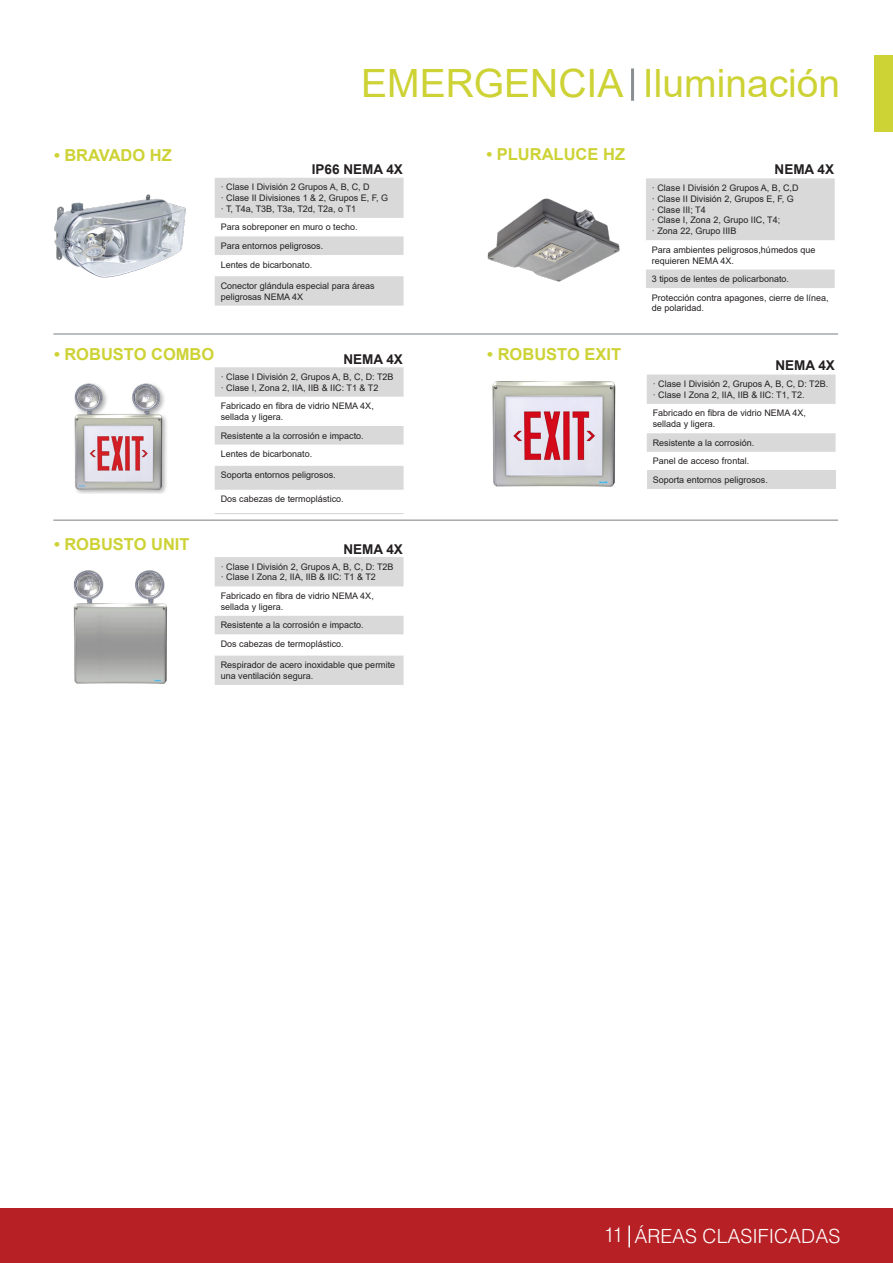
<style>
.page{position:relative;width:893px;height:1263px;background:#fff}
.page>*{position:absolute;margin:0;border:0;box-sizing:border-box;transform-origin:0 0}
.t1{font:39px "Arial";color:#cdd235}
.t2{font:300 19.5px "Helvetica LT Std";color:#fff}
.t3{font:700 16.5px "Arial";color:#cdd235}
.t4{font:700 13.5px "Arial";color:#231f20}
.t5{font:9px/10.8px "Arial";color:#231f20}
.s1{font-stretch:condensed}
</style>
<div class="page">
<div style="left:0;top:1209px;width:893px;height:54px;background:#b72125"></div>
<hr style="left:628px;top:1225px;width:2px;height:22px;background:#f3fafb">
<div style="left:874px;top:55px;width:19px;height:77px;background:#cdd235"></div>
<hr style="left:631px;top:68px;width:3px;height:33px;background:#888e91">
<img style="left:54px;top:194px;width:132px;height:84px">
<svg style="left:215px;top:178px;width:189px;height:128px"></svg>
<hr style="left:53px;top:333px;width:785px;height:2px;background:#888e91">
<img style="left:487px;top:198px;width:133px;height:83px">
<svg style="left:646px;top:178px;width:189px;height:110px"></svg>
<img style="left:74px;top:383px;width:93px;height:111px">
<svg style="left:215px;top:367px;width:189px;height:123px"></svg>
<hr style="left:215px;top:513px;width:189px;height:1px;background:#d8d9d8">
<img style="left:492px;top:381px;width:124px;height:105px">
<svg style="left:647px;top:375px;width:189px;height:77px"></svg>
<div style="left:647px;top:470px;width:189px;height:19px;background:#d8d9d8"></div>
<hr style="left:53px;top:520px;width:785px;height:1px;background:#888e91">
<img style="left:73px;top:570px;width:94px;height:113px">
<svg style="left:215px;top:557px;width:189px;height:128px"></svg>
<p class="t3" style="left:54px;top:143px;width:119px">• BRAVADO HZ</p>
<p class="t1" style="left:361px;top:56px;width:480px">EMERGENCIA Iluminación</p>
<p class="t4" style="left:312px;top:160px;width:93px">IP66 NEMA 4X</p>
<p class="t5" style="left:221px;top:182px;width:151px">· Clase I División 2 Grupos A, B, C, D</p>
<p class="t5" style="left:221px;top:192px;width:169px">· Clase II Divisiones 1 &amp; 2, Grupos E, F, G</p>
<p class="t5" style="left:221px;top:203px;width:137px">· T, T4a, T3B, T3a, T2d, T2a, o T1</p>
<p class="t5" style="left:221px;top:222px;width:139px">Para sobreponer en muro o techo.</p>
<p class="t5" style="left:221px;top:240px;width:104px">Para entornos peligrosos.</p>
<p class="t5" style="left:221px;top:259px;width:93px">Lentes de bicarbonato.</p>
<p class="t5" style="left:221px;top:280px;width:156px">Conector glándula especial para áreas peligrosas NEMA 4X</p>
<p class="t3" style="left:486px;top:143px;width:140px">• PLURALUCE HZ</p>
<p class="t4" style="left:775px;top:160px;width:61px">NEMA 4X</p>
<p class="t5" style="left:652px;top:182px;width:148px">· Clase I División 2 Grupos A, B, C,D</p>
<p class="t5" style="left:652px;top:193px;width:144px">· Clase II División 2, Grupos E, F, G</p>
<p class="t5" style="left:652px;top:204px;width:55px">· Clase III; T4</p>
<p class="t5" style="left:652px;top:215px;width:130px">· Clase I, Zona 2, Grupo IIC, T4;</p>
<p class="t5" style="left:652px;top:226px;width:86px">· Zona 22, Grupo IIIB</p>
<p class="t5" style="left:652px;top:244px;width:165px">Para ambientes peligrosos,húmedos que requieren NEMA 4X.</p>
<p class="t5" style="left:652px;top:273px;width:139px">3 tipos de lentes de policarbonato.</p>
<p class="t5" style="left:652px;top:292px;width:178px">Protección contra apagones, cierre de línea, de polaridad.</p>
<p class="t3" style="left:54px;top:342px;width:162px">• ROBUSTO COMBO</p>
<p class="t4" style="left:343px;top:350px;width:61px">NEMA 4X</p>
<p class="t3" style="left:487px;top:342px;width:135px">• ROBUSTO EXIT</p>
<p class="t5" style="left:221px;top:371px;width:174px">· Clase I División 2, Grupos A, B, C, D: T2B</p>
<p class="t5" style="left:221px;top:382px;width:159px">· Clase I, Zona 2, IIA, IIB &amp; IIC: T1 &amp; T2</p>
<p class="t5" style="left:221px;top:401px;width:155px">Fabricado en fibra de vidrio NEMA 4X, sellada y ligera.</p>
<p class="t5" style="left:221px;top:430px;width:145px">Resistente a la corrosión e impacto.</p>
<p class="t5" style="left:221px;top:448px;width:93px">Lentes de bicarbonato.</p>
<p class="t5" style="left:221px;top:470px;width:117px">Soporta entornos peligrosos.</p>
<p class="t5" style="left:221px;top:494px;width:125px">Dos cabezas de termoplástico.</p>
<p class="t3" style="left:54px;top:532px;width:137px">• ROBUSTO UNIT</p>
<p class="t4" style="left:343px;top:539px;width:61px">NEMA 4X</p>
<p class="t5" style="left:221px;top:561px;width:174px">· Clase I División 2, Grupos A, B, C, D: T2B · Clase I Zona 2, IIA, IIB &amp; IIC: T1 &amp; T2</p>
<p class="t5" style="left:221px;top:590px;width:155px">Fabricado en fibra de vidrio NEMA 4X, sellada y ligera.</p>
<p class="t5" style="left:221px;top:620px;width:145px">Resistente a la corrosión e impacto.</p>
<p class="t5" style="left:221px;top:638px;width:125px">Dos cabezas de termoplástico.</p>
<p class="t5" style="left:221px;top:659px;width:176px">Respirador de acero inoxidable que permite una ventilación segura.</p>
<p class="t4" style="left:775px;top:356px;width:61px">NEMA 4X</p>
<p class="t5" style="left:653px;top:378px;width:177px">· Clase I División 2, Grupos A, B, C, D: T2B. · Clase I Zona 2, IIA, IIB &amp; IIC: T1, T2.</p>
<p class="t5" style="left:653px;top:408px;width:155px">Fabricado en fibra de vidrio NEMA 4X, sellada y ligera.</p>
<p class="t5" style="left:653px;top:437px;width:103px">Resistente a la corrosión.</p>
<p class="t5" style="left:653px;top:456px;width:98px">Panel de acceso frontal.</p>
<p class="t5" style="left:653px;top:474px;width:117px">Soporta entornos peligrosos.</p>
<h2 class="t2" style="left:605px;top:1224px;width:237px"><span class="s1">11</span> ÁREAS CLASIFICADAS</h2>
</div>
